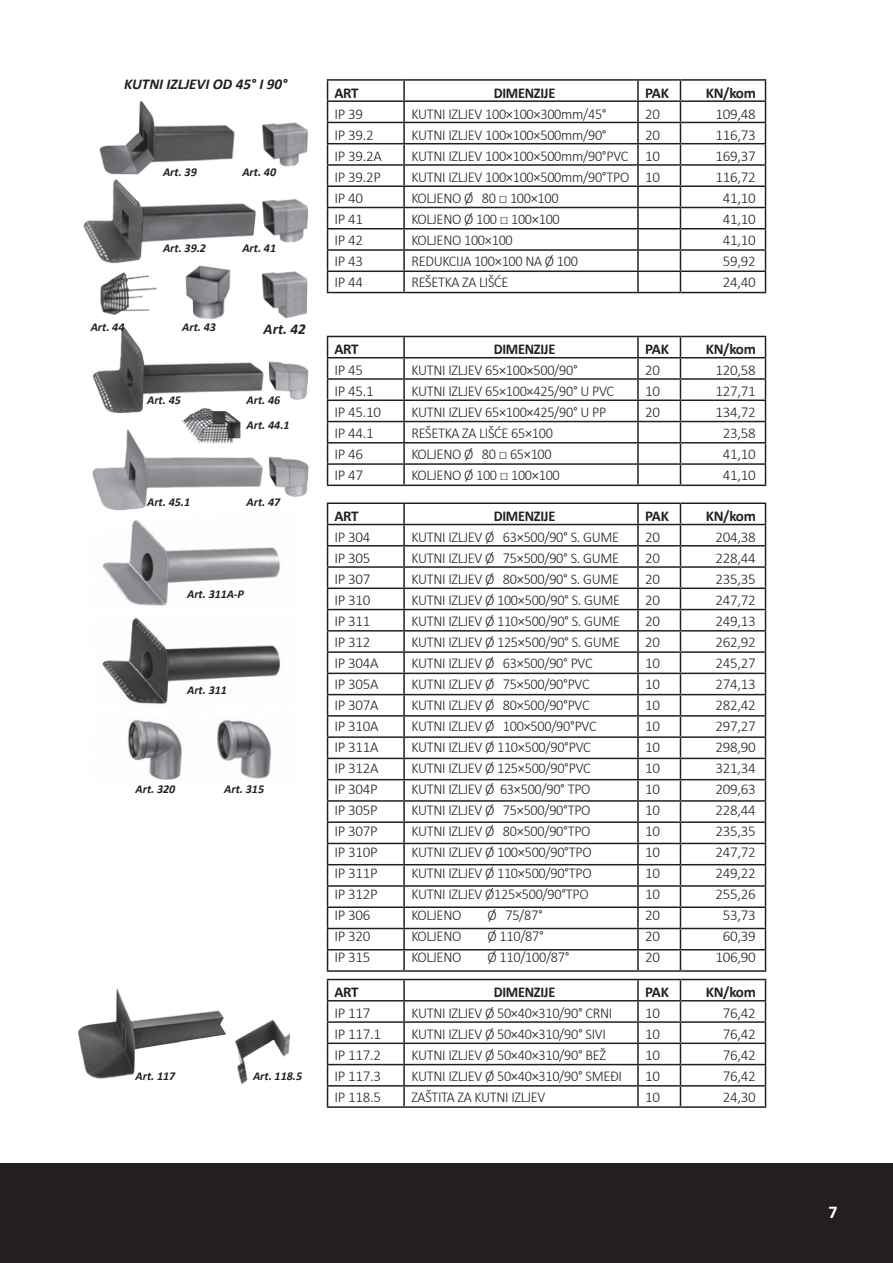
<style>
.page{position:relative;width:893px;height:1263px;background:#fff}
.page>*{position:absolute;margin:0;border:0;box-sizing:border-box;transform-origin:0 0}
.t1{font:700 18px "Calibri";color:#fff}
.t2{font:300 15px/21px "Calibri";letter-spacing:-.02em;color:#231f20;scale:.95 1}
.t3{font:300 15px/21px "Calibri";letter-spacing:-.02em;color:#231f20;text-align:justify}
.t4{font:700 15px "Calibri";letter-spacing:-.02em;color:#231f20}
.t5{font:700 15px "Calibri";letter-spacing:-.02em;color:#231f20;scale:.95 1}
.t6{font:italic 700 15px "Calibri";color:#231f20}
.t7{font:italic 700 12px "Calibri";color:#231f20}
</style>
<div class="page">
<div style="left:0;top:1163px;width:893px;height:100px;background:#231f20"></div>
<svg style="left:327px;top:336px;width:439px;height:149px"></svg>
<hr style="left:327px;top:485px;width:77px;height:1px;background:#231f20">
<hr style="left:404px;top:485px;width:234px;height:1px;background:#231f20">
<hr style="left:638px;top:485px;width:42px;height:1px;background:#231f20">
<hr style="left:680px;top:485px;width:86px;height:1px;background:#231f20">
<svg style="left:327px;top:979px;width:439px;height:127px"></svg>
<hr style="left:327px;top:1106px;width:77px;height:2px;background:#231f20">
<hr style="left:404px;top:1106px;width:234px;height:2px;background:#231f20">
<hr style="left:638px;top:1106px;width:42px;height:2px;background:#231f20">
<hr style="left:680px;top:1106px;width:86px;height:2px;background:#231f20">
<hr style="left:327px;top:502px;width:77px;height:2px;background:#231f20">
<hr style="left:404px;top:502px;width:234px;height:2px;background:#231f20">
<hr style="left:638px;top:502px;width:42px;height:2px;background:#231f20">
<hr style="left:680px;top:502px;width:86px;height:2px;background:#231f20">
<svg style="left:327px;top:503px;width:439px;height:467px"></svg>
<hr style="left:327px;top:970px;width:77px;height:2px;background:#231f20">
<hr style="left:404px;top:970px;width:234px;height:2px;background:#231f20">
<hr style="left:638px;top:970px;width:42px;height:2px;background:#231f20">
<hr style="left:680px;top:970px;width:86px;height:2px;background:#231f20">
<img style="left:92px;top:334px;width:217px;height:177px">
<img style="left:102px;top:520px;width:179px;height:260px">
<hr style="left:327px;top:79px;width:77px;height:2px;background:#231f20">
<hr style="left:404px;top:79px;width:234px;height:2px;background:#231f20">
<hr style="left:638px;top:79px;width:42px;height:2px;background:#231f20">
<hr style="left:680px;top:79px;width:86px;height:2px;background:#231f20">
<svg style="left:327px;top:80px;width:439px;height:212px"></svg>
<hr style="left:327px;top:292px;width:77px;height:1px;background:#231f20">
<hr style="left:404px;top:292px;width:234px;height:1px;background:#231f20">
<hr style="left:638px;top:292px;width:42px;height:1px;background:#231f20">
<hr style="left:680px;top:292px;width:86px;height:1px;background:#231f20">
<img style="left:83px;top:101px;width:225px;height:233px">
<img style="left:78px;top:988px;width:213px;height:96px">
<p class="t6" style="left:124px;top:77px;width:165px">KUTNI IZLJEVI OD 45° I 90°</p>
<p class="t7" style="left:163px;top:167px;width:35px">Art. 39</p>
<p class="t7" style="left:163px;top:243px;width:45px">Art. 39.2</p>
<p class="t7" style="left:242px;top:167px;width:35px">Art. 40</p>
<p class="t7" style="left:242px;top:243px;width:35px">Art. 41</p>
<p class="t7" style="left:91px;top:322px;width:35px">Art. 44</p>
<p class="t7" style="left:182px;top:322px;width:35px">Art. 43</p>
<p class="t6" style="left:264px;top:322px;width:44px">Art. 42</p>
<p class="t7" style="left:147px;top:395px;width:35px">Art. 45</p>
<p class="t7" style="left:147px;top:497px;width:45px">Art. 45.1</p>
<p class="t7" style="left:247px;top:395px;width:35px">Art. 46</p>
<p class="t7" style="left:247px;top:420px;width:45px">Art. 44.1</p>
<p class="t7" style="left:247px;top:497px;width:35px">Art. 47</p>
<p class="t7" style="left:187px;top:589px;width:58px">Art. 311A-P</p>
<p class="t7" style="left:187px;top:685px;width:41px">Art. 311</p>
<p class="t7" style="left:136px;top:784px;width:41px">Art. 320</p>
<p class="t7" style="left:224px;top:784px;width:41px">Art. 315</p>
<p class="t7" style="left:136px;top:1071px;width:41px">Art. 117</p>
<p class="t7" style="left:253px;top:1071px;width:51px">Art. 118.5</p>
<p class="t4" style="left:334px;top:86px;width:26px">ART</p>
<p class="t3" style="left:334px;top:104px;width:49px;text-align:left">IP 39<br>IP 39.2<br>IP 39.2A<br>IP 39.2P<br>IP 40<br>IP 41<br>IP 42<br>IP 43<br>IP 44</p>
<p class="t4" style="left:334px;top:343px;width:26px">ART</p>
<p class="t3" style="left:334px;top:361px;width:48px;text-align:left">IP 45<br>IP 45.1<br>IP 45.10<br>IP 44.1<br>IP 46<br>IP 47</p>
<p class="t4" style="left:334px;top:510px;width:26px">ART</p>
<p class="t3" style="left:334px;top:528px;width:46px;text-align:left">IP 304<br>IP 305<br>IP 307<br>IP 310<br>IP 311<br>IP 312<br>IP 304A<br>IP 305A<br>IP 307A<br>IP 310A<br>IP 311A<br>IP 312A<br>IP 304P<br>IP 305P<br>IP 307P<br>IP 310P<br>IP 311P<br>IP 312P<br>IP 306<br>IP 320<br>IP 315</p>
<p class="t4" style="left:334px;top:986px;width:26px">ART</p>
<p class="t3" style="left:334px;top:1004px;width:48px;text-align:left">IP 117<br>IP 117.1<br>IP 117.2<br>IP 117.3<br>IP 118.5</p>
<p class="t5" style="left:494px;top:86px;width:66px">DIMENZIJE</p>
<p class="t2" style="left:411px;top:104px;width:231px">KUTNI IZLJEV 100×100×300mm/45°<br>KUTNI IZLJEV 100×100×500mm/90°<br>KUTNI IZLJEV 100×100×500mm/90°PVC<br>KUTNI IZLJEV 100×100×500mm/90°TPO<br>KOLJENO Ø 80 □ 100×100<br>KOLJENO Ø 100 □ 100×100<br>KOLJENO 100×100<br>REDUKCIJA 100×100 NA Ø 100<br>REŠETKA ZA LIŠĆE</p>
<p class="t4" style="left:645px;top:86px;width:25px">PAK</p>
<p class="t3" style="left:645px;top:104px;width:16px">20<br>20<br>10<br>10</p>
<p class="t5" style="left:494px;top:343px;width:66px">DIMENZIJE</p>
<p class="t2" style="left:411px;top:361px;width:215px">KUTNI IZLJEV 65×100×500/90°<br>KUTNI IZLJEV 65×100×425/90° U PVC<br>KUTNI IZLJEV 65×100×425/90° U PP<br>REŠETKA ZA LIŠĆE 65×100<br>KOLJENO Ø 80 □ 65×100<br>KOLJENO Ø 100 □ 100×100</p>
<p class="t5" style="left:494px;top:510px;width:66px">DIMENZIJE</p>
<p class="t2" style="left:411px;top:528px;width:221px">KUTNI IZLJEV Ø 63×500/90° S. GUME<br>KUTNI IZLJEV Ø 75×500/90° S. GUME<br>KUTNI IZLJEV Ø 80×500/90° S. GUME<br>KUTNI IZLJEV Ø 100×500/90° S. GUME<br>KUTNI IZLJEV Ø 110×500/90° S. GUME<br>KUTNI IZLJEV Ø 125×500/90° S. GUME<br>KUTNI IZLJEV Ø 63×500/90° PVC<br>KUTNI IZLJEV Ø 75×500/90°PVC<br>KUTNI IZLJEV Ø 80×500/90°PVC<br>KUTNI IZLJEV Ø 100×500/90°PVC<br>KUTNI IZLJEV Ø 110×500/90°PVC<br>KUTNI IZLJEV Ø 125×500/90°PVC<br>KUTNI IZLJEV Ø 63×500/90° TPO<br>KUTNI IZLJEV Ø 75×500/90°TPO<br>KUTNI IZLJEV Ø 80×500/90°TPO<br>KUTNI IZLJEV Ø 100×500/90°TPO<br>KUTNI IZLJEV Ø 110×500/90°TPO<br>KUTNI IZLJEV Ø125×500/90°TPO<br>KOLJENO</p>
<p class="t2" style="left:488px;top:906px;width:60px">Ø 75/87°</p>
<p class="t2" style="left:411px;top:927px;width:54px">KOLJENO</p>
<p class="t2" style="left:488px;top:927px;width:61px">Ø 110/87°</p>
<p class="t2" style="left:411px;top:948px;width:54px">KOLJENO</p>
<p class="t2" style="left:488px;top:948px;width:88px">Ø 110/100/87°</p>
<p class="t5" style="left:494px;top:986px;width:66px">DIMENZIJE</p>
<p class="t2" style="left:411px;top:1004px;width:223px">KUTNI IZLJEV Ø 50×40×310/90° CRNI<br>KUTNI IZLJEV Ø 50×40×310/90° SIVI<br>KUTNI IZLJEV Ø 50×40×310/90° BEŽ<br>KUTNI IZLJEV Ø 50×40×310/90° SMEĐI<br>ZAŠTITA ZA KUTNI IZLJEV</p>
<p class="t4" style="left:645px;top:343px;width:25px">PAK</p>
<p class="t3" style="left:645px;top:361px;width:16px">20<br>10<br>20</p>
<p class="t4" style="left:645px;top:510px;width:25px">PAK</p>
<p class="t3" style="left:645px;top:528px;width:16px">20<br>20<br>20<br>20<br>20<br>20<br>10<br>10<br>10<br>10<br>10<br>10<br>10<br>10<br>10<br>10<br>10<br>10<br>20<br>20<br>20</p>
<p class="t4" style="left:645px;top:986px;width:25px">PAK</p>
<p class="t3" style="left:645px;top:1004px;width:16px">10<br>10<br>10<br>10<br>10</p>
<p class="t4" style="left:706px;top:86px;width:52px">KN/kom</p>
<p class="t3" style="left:716px;top:104px;width:42px;text-align:center">109,48<br>116,73<br>169,37<br>116,72<br>41,10<br>41,10<br>41,10<br>59,92<br>24,40</p>
<p class="t4" style="left:706px;top:343px;width:52px">KN/kom</p>
<p class="t3" style="left:716px;top:361px;width:42px;text-align:center">120,58<br>127,71<br>134,72<br>23,58<br>41,10<br>41,10</p>
<p class="t4" style="left:706px;top:510px;width:52px">KN/kom</p>
<p class="t3" style="left:716px;top:528px;width:42px;text-align:center">204,38<br>228,44<br>235,35<br>247,72<br>249,13<br>262,92<br>245,27<br>274,13<br>282,42<br>297,27<br>298,90<br>321,34<br>209,63<br>228,44<br>235,35<br>247,72<br>249,22<br>255,26<br>53,73<br>60,39<br>106,90</p>
<p class="t4" style="left:706px;top:986px;width:52px">KN/kom</p>
<p class="t3" style="left:723px;top:1004px;width:34px">76,42<br>76,42<br>76,42<br>76,42<br>24,30</p>
<p class="t1" style="left:829px;top:1204px;width:11px">7</p>
</div>
